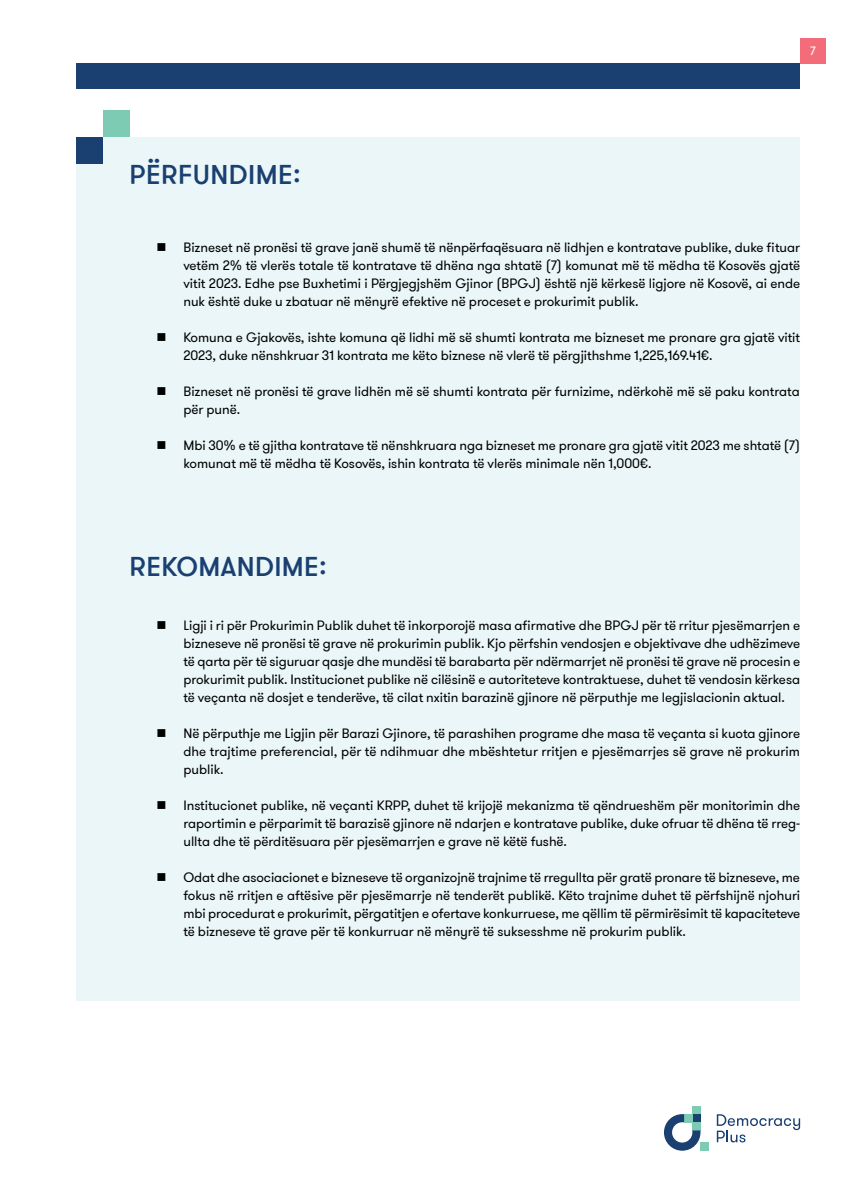
<style>
.page{position:relative;width:864px;height:1191px;background:#fff}
.page>*{position:absolute;margin:0;border:0;box-sizing:border-box;transform-origin:0 0}
.t1{font:500 27px "GT Walsheim Pro";letter-spacing:.015em;color:#1a3f71}
.t2{font:13.5px/18px "GT Walsheim Pro";letter-spacing:-.005em;color:#000;text-align:justify}
.t3{font:12px "GT Walsheim Pro";color:#fff}
</style>
<div class="page">
<div style="left:77px;top:63px;width:722px;height:26px;background:#1a3f71"></div>
<div style="left:799px;top:38px;width:26px;height:25px;background:#f26d79"></div>
<div style="left:77px;top:137px;width:722px;height:863px;background:#eaf6f7"></div>
<div style="left:103px;top:111px;width:26px;height:26px;background:#7ecbb3"></div>
<div style="left:77px;top:137px;width:26px;height:26px;background:#1a3f71"></div>
<div style="left:692px;top:1106px;width:8px;height:8px;background:#7ecbb3"></div>
<div style="left:700px;top:1142px;width:8px;height:8px;background:#7ecbb3"></div>
<svg style="left:664px;top:1114px;width:36px;height:36px"></svg>
<svg style="left:716px;top:1114px;width:83px;height:28px"></svg>
<p class="t3" style="left:809px;top:43px;width:7px">7</p>
<h1 class="t1" style="left:129px;top:157px;width:172px">PËRFUNDIME:</h1>
<p class="t2" style="left:183px;top:239px;width:618px">Bizneset në pronësi të grave janë shumë të nënpërfaqësuara në lidhjen e kontratave publike, duke fituar vetëm 2% të vlerës totale të kontratave të dhëna nga shtatë (7) komunat më të mëdha të Kosovës gjatë vitit 2023. Edhe pse Buxhetimi i Përgjegjshëm Gjinor (BPGJ) është një kërkesë ligjore në Kosovë, ai ende nuk është duke u zbatuar në mënyrë efektive në proceset e prokurimit publik.</p>
<p class="t2" style="left:183px;top:329px;width:618px">Komuna e Gjakovës, ishte komuna që lidhi më së shumti kontrata me bizneset me pronare gra gjatë vitit<br>2023, duke nënshkruar 31 kontrata me këto biznese në vlerë të përgjithshme 1,225,169.41€.</p>
<p class="t2" style="left:183px;top:383px;width:617px">Bizneset në pronësi të grave lidhën më së shumti kontrata për furnizime, ndërkohë më së paku kontrata për punë.</p>
<p class="t2" style="left:183px;top:437px;width:618px">Mbi 30% e të gjitha kontratave të nënshkruara nga bizneset me pronare gra gjatë vitit 2023 me shtatë (7) komunat më të mëdha të Kosovës, ishin kontrata të vlerës minimale nën 1,000€.</p>
<h1 class="t1" style="left:129px;top:550px;width:198px">REKOMANDIME:</h1>
<p class="t2" style="left:183px;top:617px;width:618px">Ligji i ri për Prokurimin Publik duhet të inkorporojë masa afirmative dhe BPGJ për të rritur pjesëmarrjen e bizneseve në pronësi të grave në prokurimin publik. Kjo përfshin vendosjen e objektivave dhe udhëzimeve të qarta për të siguruar qasje dhe mundësi të barabarta për ndërmarrjet në pronësi të grave në procesin e prokurimit publik. Institucionet publike në cilësinë e autoriteteve kontraktuese, duhet të vendosin kërkesa të veçanta në dosjet e tenderëve, të cilat nxitin barazinë gjinore në përputhje me legjislacionin aktual.</p>
<p class="t2" style="left:183px;top:725px;width:618px">Në përputhje me Ligjin për Barazi Gjinore, të parashihen programe dhe masa të veçanta si kuota gjinore dhe trajtime preferencial, për të ndihmuar dhe mbështetur rritjen e pjesëmarrjes së grave në prokurim publik.</p>
<p class="t2" style="left:183px;top:797px;width:618px">Institucionet publike, në veçanti KRPP, duhet të krijojë mekanizma të qëndrueshëm për monitorimin dhe raportimin e përparimit të barazisë gjinore në ndarjen e kontratave publike, duke ofruar të dhëna të rreg&shy;ullta dhe të përditësuara për pjesëmarrjen e grave në këtë fushë.</p>
<p class="t2" style="left:183px;top:869px;width:618px">Odat dhe asociacionet e bizneseve të organizojnë trajnime të rregullta për gratë pronare të bizneseve, me fokus në rritjen e aftësive për pjesëmarrje në tenderët publikë. Këto trajnime duhet të përfshijnë njohuri mbi procedurat e prokurimit, përgatitjen e ofertave konkurruese, me qëllim të përmirësimit të kapaciteteve të bizneseve të grave për të konkurruar në mënyrë të suksesshme në prokurim publik.</p>
</div>
